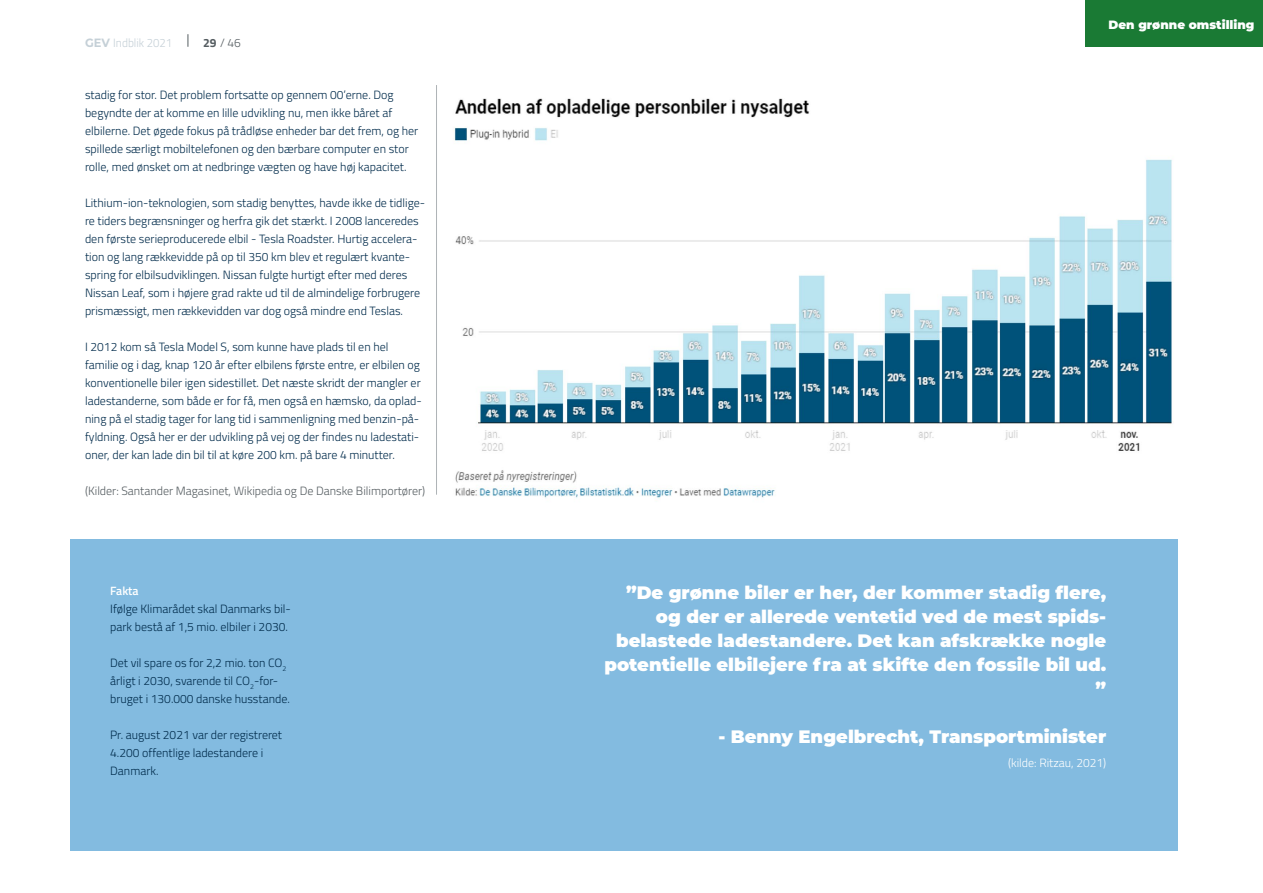
<style>
.page{position:relative;width:1263px;height:893px;background:#fff}
.page>*{position:absolute;margin:0;border:0;box-sizing:border-box;transform-origin:0 0}
.t1{font:900 18px/24px "Montserrat";color:#fff;text-align:right}
.t2{font:300 12px/18px "Titillium Web";color:#002b4b}
.t3{font:300 12px "Titillium Web";color:#555d61}
.t4{font:300 12px "Titillium Web";color:#fff}
.t5{font:900 12px "Montserrat";color:#fff}
.t6{font:300 12px "Titillium Web";color:#c5d0d7;scale:.95 1}
.t7{font:600 12px "Titillium Web";color:#fff}
.s1{font-family:"Montserrat";font-weight:700}
.s2{font-weight:700}
</style>
<div class="page">
<div style="left:71px;top:539px;width:1107px;height:311px;background:#83bbe0"></div>
<hr style="left:436px;top:85px;width:1px;height:410px;background:#aeb3b6">
<img style="left:454px;top:98px;width:720px;height:401px">
<svg style="left:188px;top:34px;width:1px;height:13px"></svg>
<div style="left:1086px;top:0;width:177px;height:47px;background:#1a7a34"></div>
<p class="t6" style="left:85px;top:34px;width:93px"><span class="s1">GEV</span> Indblik 2021</p>
<p class="t3" style="left:203px;top:34px;width:39px"><span class="s2">29</span> / 46</p>
<p class="t2" style="left:85px;top:85px;width:335px">stadig for stor. Det problem fortsatte op gennem 00’erne. Dog begyndte der at komme en lille udvikling nu, men ikke båret af elbilerne. Det øgede fokus på trådløse enheder bar det frem, og her spillede særligt mobiltelefonen og den bærbare computer en stor rolle, med ønsket om at nedbringe vægten og have høj kapacitet.</p>
<p class="t2" style="left:85px;top:193px;width:342px">Lithium-ion-teknologien, som stadig benyttes, havde ikke de tidlige&shy;re tiders begrænsninger og herfra gik det stærkt. I 2008 lanceredes den første serieproducerede elbil - Tesla Roadster. Hurtig accelera&shy;tion og lang rækkevidde på op til 350 km blev et regulært kvante&shy;spring for elbilsudviklingen. Nissan fulgte hurtigt efter med deres Nissan Leaf, som i højere grad rakte ud til de almindelige forbrugere prismæssigt, men rækkevidden var dog også mindre end Teslas.</p>
<p class="t2" style="left:85px;top:337px;width:338px">I 2012 kom så Tesla Model S, som kunne have plads til en hel familie og i dag, knap 120 år efter elbilens første entre, er elbilen og konventionelle biler igen sidestillet. Det næste skridt der mangler er ladestanderne, som både er for få, men også en hæmsko, da oplad&shy;ning på el stadig tager for lang tid i sammenligning med benzin-på&shy;fyldning. Også her er der udvikling på vej og der findes nu ladestati&shy;oner, der kan lade din bil til at køre 200 km. på bare 4 minutter.</p>
<p class="t3" style="left:85px;top:482px;width:342px">(Kilder: Santander Magasinet, Wikipedia og De Danske Bilimportører)</p>
<p class="t7" style="left:110px;top:581px;width:30px">Fakta</p>
<p class="t2" style="left:110px;top:599px;width:182px">Ifølge Klimarådet skal Danmarks bil&shy;park bestå af 1,5 mio. elbiler i 2030.</p>
<p class="t2" style="left:110px;top:653px;width:181px">Det vil spare os for 2,2 mio. ton CO<sub>2 </sub>årligt i 2030, svarende til CO<sub>2</sub>-for&shy;bruget i 130.000 danske husstande.</p>
<p class="t2" style="left:110px;top:725px;width:173px">Pr. august 2021 var der registreret<br>4.200 offentlige ladestandere i<br>Danmark.</p>
<p class="t5" style="left:1108px;top:16px;width:147px">Den grønne omstilling</p>
<h1 class="t1" style="left:604px;top:579px;width:503px">”De grønne biler er her, der kommer stadig flere, og der er allerede ventetid ved de mest spids&shy;belastede ladestandere. Det kan afskrække nogle potentielle elbilejere fra at skifte den fossile bil ud. ”</h1>
<h1 class="t1" style="left:718px;top:723px;width:389px">- Benny Engelbrecht, Transportminister</h1>
<p class="t4" style="left:1008px;top:754px;width:100px">(kilde: Ritzau, 2021)</p>
</div>
